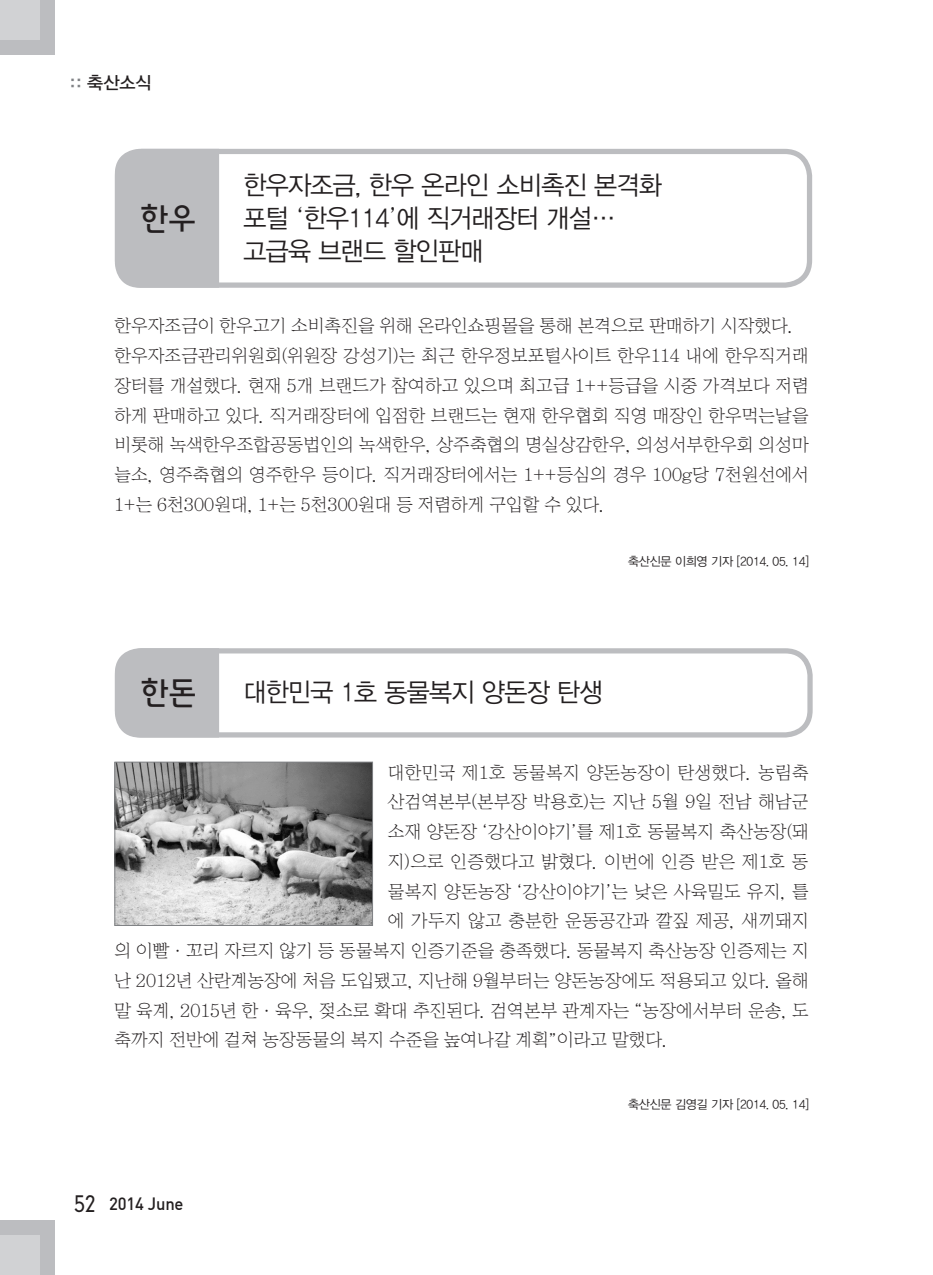
<style>
.page{position:relative;width:933px;height:1275px;background:#fff}
.page>*{position:absolute;margin:0;border:0;box-sizing:border-box;transform-origin:0 0}
.t1{font:30.8px "Inter GTM";color:#231f20}
.t2{font:26.25px "YDIYGO320";letter-spacing:-.025em;color:#231f20;scale:.95 1}
.t3{font:300 22.75px "DIN Neuzeit Grotesk Std";color:#231f20;scale:.9 1}
.t4{font:17.5px/29.8px "YDIY Sin";letter-spacing:-.025em;color:#231f20;text-align:justify}
.t5{font:500 17.5px "DIN";letter-spacing:-.01em;color:#231f20;scale:.95 1}
.t6{font:17.5px "YDIYGO330";color:#231f20}
.t7{font:12.25px "YDIYGO320";letter-spacing:-.025em;color:#231f20}
.s1{font-family:"YDIYGO360";font-size:14px;color:#808285}
.s2{font-family:"Gulim"}
</style>
<div class="page">
<div style="left:0;top:0;width:55px;height:55px;background:#bcbdc0"></div>
<div style="left:0;top:1220px;width:55px;height:55px;background:#bcbdc0"></div>
<div style="left:0;top:0;width:40px;height:40px;background:#d1d2d4"></div>
<div style="left:0;top:1235px;width:40px;height:40px;background:#d1d2d4"></div>
<img style="left:117px;top:764px;width:254px;height:160px">
<div style="left:115px;top:762px;width:258px;height:164px;border:1px solid #808285"></div>
<div style="left:115px;top:648px;width:697px;height:89px;border:5px solid #bcbdc0;border-radius:25px"></div>
<div style="left:115px;top:648px;width:104px;height:89px;background:#bcbdc0"></div>
<div style="left:115px;top:149px;width:697px;height:139px;border:5px solid #bcbdc0;border-radius:25px"></div>
<div style="left:115px;top:149px;width:104px;height:139px;background:#bcbdc0"></div>
<p class="t6" style="left:69px;top:73px;width:84px"><span class="s1">::</span> 축산소식</p>
<p class="t1" style="left:140px;top:201px;width:57px">한우</p>
<p class="t2" style="left:243px;top:171px;width:442px">한우자조금, 한우 온라인 소비촉진 본격화</p>
<p class="t2" style="left:243px;top:204px;width:394px">포털 <span class="s2">‘</span>한우114<span class="s2">’</span>에 직거래장터 개설…</p>
<p class="t2" style="left:243px;top:237px;width:254px">고급육 브랜드 할인판매</p>
<p class="t4" style="left:114px;top:312px;width:681px">한우자조금이 한우고기 소비촉진을 위해 온라인쇼핑몰을 통해 본격으로 판매하기 시작했다.</p>
<p class="t4" style="left:114px;top:341px;width:696px">한우자조금관리위원회(위원장 강성기)는 최근 한우정보포털사이트 한우114 내에 한우직거래 장터를 개설했다. 현재 5개 브랜드가 참여하고 있으며 최고급 1++등급을 시중 가격보다 저렴 하게 판매하고 있다. 직거래장터에 입점한 브랜드는 현재 한우협회 직영 매장인 한우먹는날을 비롯해 녹색한우조합공동법인의 녹색한우, 상주축협의 명실상감한우, 의성서부한우회 의성마 늘소, 영주축협의 영주한우 등이다. 직거래장터에서는 1++등심의 경우 100g당 7천원선에서 1+는 6천300원대, 1+는 5천300원대 등 저렴하게 구입할 수 있다.</p>
<p class="t7" style="left:628px;top:555px;width:182px">축산신문 이희영 기자 [2014. 05. 14]</p>
<p class="t1" style="left:140px;top:675px;width:57px">한돈</p>
<p class="t2" style="left:243px;top:678px;width:379px">대한민국 1호 동물복지 양돈장 탄생</p>
<p class="t4" style="left:387px;top:758px;width:423px">대한민국 제1호 동물복지 양돈농장이 탄생했다. 농림축</p>
<p class="t4" style="left:387px;top:788px;width:422px">산검역본부(본부장 박용호)는 지난 5월 9일 전남 해남군</p>
<p class="t4" style="left:387px;top:817px;width:423px">소재 양돈장 <span class="s2">‘</span>강산이야기<span class="s2">’</span>를 제1호 동물복지 축산농장(돼</p>
<p class="t4" style="left:387px;top:847px;width:422px">지)으로 인증했다고 밝혔다. 이번에 인증 받은 제1호 동</p>
<p class="t4" style="left:387px;top:877px;width:423px">물복지 양돈농장 <span class="s2">‘</span>강산이야기<span class="s2">’</span>는 낮은 사육밀도 유지, 틀</p>
<p class="t4" style="left:387px;top:907px;width:423px">에 가두지 않고 충분한 운동공간과 깔짚 제공, 새끼돼지</p>
<p class="t4" style="left:114px;top:936px;width:696px">의 이빨·꼬리 자르지 않기 등 동물복지 인증기준을 충족했다. 동물복지 축산농장 인증제는 지</p>
<p class="t4" style="left:114px;top:966px;width:696px">난 2012년 산란계농장에 처음 도입됐고, 지난해 9월부터는 양돈농장에도 적용되고 있다. 올해</p>
<p class="t4" style="left:114px;top:996px;width:696px">말 육계, 2015년 한·육우, 젖소로 확대 추진된다. 검역본부 관계자는 <span class="s2">“</span>농장에서부터 운송, 도</p>
<p class="t4" style="left:114px;top:1026px;width:555px">축까지 전반에 걸쳐 농장동물의 복지 수준을 높여나갈 계획<span class="s2">”</span>이라고 말했다.</p>
<p class="t3" style="left:74px;top:1190px;width:25px">52</p>
<p class="t5" style="left:109px;top:1193px;width:80px">2014 June</p>
<p class="t7" style="left:628px;top:1097px;width:182px">축산신문 김영길 기자 [2014. 05. 14]</p>
</div>
